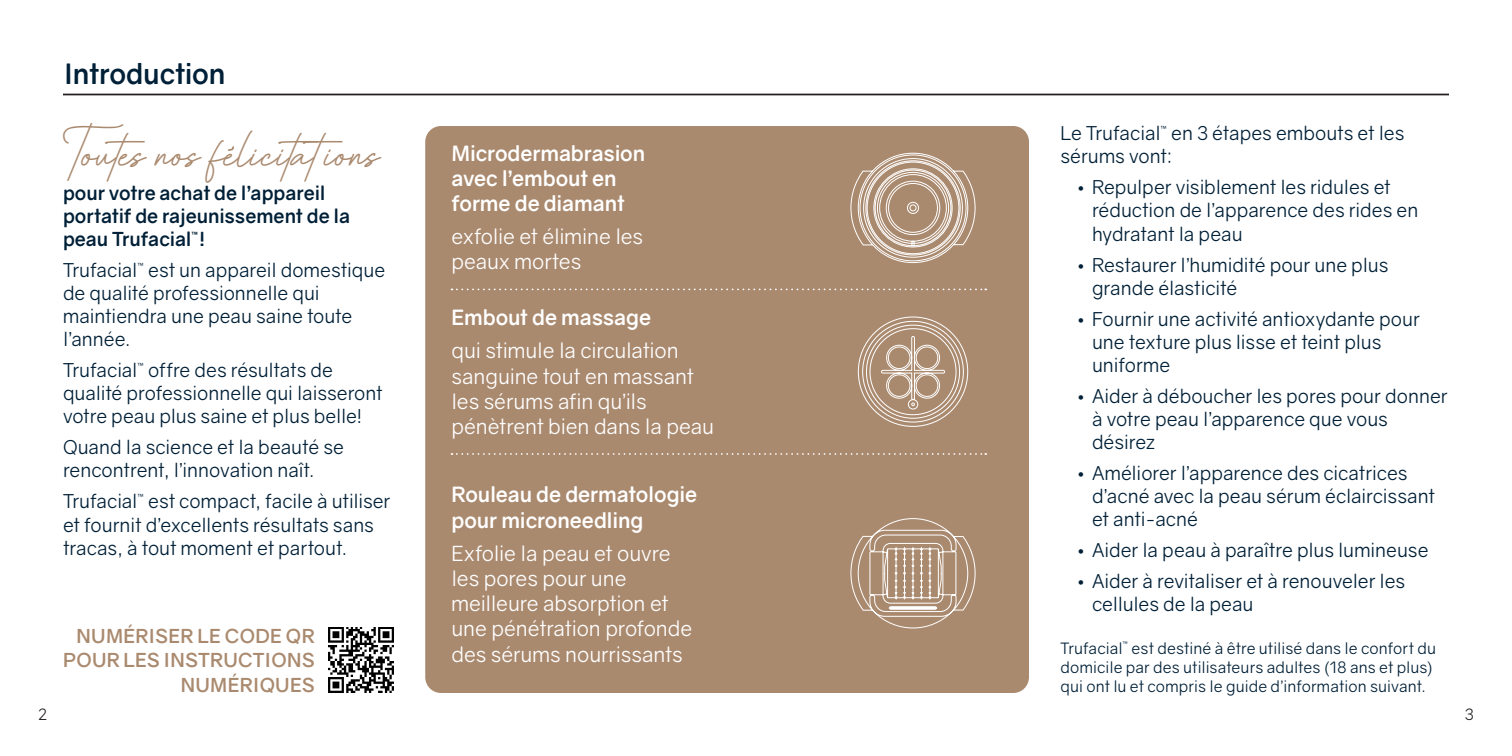
<style>
.page{position:relative;width:1512px;height:756px;background:#fff}
.page>*{position:absolute;margin:0;border:0;box-sizing:border-box;transform-origin:0 0}
.t1{font:43.75px "Elliana Samantha";letter-spacing:.005em;color:#aa8a6f}
.t2{font:700 28px "Gravity";letter-spacing:-.01em;color:#002037}
.t3{font:21px/25.2px "Gravity";letter-spacing:-.005em;color:#fff}
.t4{font:700 21px/25.2px "Gravity";letter-spacing:-.005em;color:#fff}
.t5{font:19.25px/23.1px "Gravity";color:#002037}
.t6{font:700 19.25px/23.1px "Gravity";letter-spacing:-.005em;color:#002037}
.t7{font:700 19.25px/24.5px "Gravity";letter-spacing:.015em;color:#aa8a6f;text-align:right}
.t8{font:15.75px/18.9px "Gravity";letter-spacing:.005em;color:#002037}
.t9{font:15.75px "Gravity";color:#231f20}
</style>
<div class="page">
<div style="left:425px;top:126px;width:604px;height:567px;background:#aa8a6f;border-radius:16px"></div>
<hr style="left:63px;top:94px;width:1386px;height:1px;background:#231f20">
<svg style="left:850px;top:152px;width:126px;height:111px"></svg>
<svg style="left:857px;top:316px;width:112px;height:111px"></svg>
<svg style="left:850px;top:518px;width:126px;height:111px"></svg>
<svg style="left:452px;top:453px;width:534px;height:2px"></svg>
<svg style="left:452px;top:289px;width:534px;height:1px"></svg>
<img style="left:328px;top:627px;width:66px;height:66px">
<svg style="left:228px;top:146px;width:6px;height:5px"></svg>
<p class="t2" style="left:63px;top:56px;width:164px">Introduction</p>
<p class="t1" style="left:63px;top:125px;width:319px">Toutes nos felicitations</p>
<p class="t6" style="left:63px;top:181px;width:289px">pour votre achat de l’appareil portatif de rajeunissement de la peau Trufacial<sup>™</sup>!</p>
<p class="t5" style="left:63px;top:259px;width:324px">Trufacial<sup>™</sup> est un appareil domestique de qualité professionnelle qui maintiendra une peau saine toute l’année.</p>
<p class="t5" style="left:63px;top:359px;width:321px">Trufacial<sup>™</sup> offre des résultats de qualité professionnelle qui laisseront votre peau plus saine et plus belle!</p>
<p class="t5" style="left:63px;top:436px;width:282px">Quand la science et la beauté se rencontrent, l’innovation naît.</p>
<p class="t5" style="left:63px;top:490px;width:329px">Trufacial<sup>™</sup> est compact, facile à utiliser et fournit d’excellents résultats sans tracas, à tout moment et partout.</p>
<p class="t7" style="left:63px;top:624px;width:253px">NUMÉRISER LE CODE QR<br>POUR LES INSTRUCTIONS<br>NUMÉRIQUES</p>
<p class="t4" style="left:452px;top:141px;width:195px">Microdermabrasion avec l’embout en forme de diamant</p>
<p class="t3" style="left:452px;top:224px;width:193px">exfolie et élimine les peaux mortes</p>
<p class="t4" style="left:452px;top:305px;width:201px">Embout de massage</p>
<p class="t3" style="left:452px;top:338px;width:264px">qui stimule la circulation sanguine tout en massant les sérums afin qu’ils pénètrent bien dans la peau</p>
<p class="t4" style="left:452px;top:482px;width:247px">Rouleau de dermatologie pour microneedling</p>
<p class="t3" style="left:452px;top:541px;width:242px">Exfolie la peau et ouvre les pores pour une meilleure absorption et une pénétration profonde des sérums nourrissants</p>
<p class="t5" style="left:1060px;top:122px;width:345px">Le Trufacial<sup>™</sup> en 3 étapes embouts et les sérums vont:</p>
<p class="t5" style="left:1092px;top:176px;width:328px;text-indent:-16px">• Repulper visiblement les ridules et réduction de l’apparence des rides en hydratant la peau</p>
<p class="t5" style="left:1092px;top:253px;width:298px;text-indent:-16px">• Restaurer l’humidité pour une plus grande élasticité</p>
<p class="t5" style="left:1092px;top:307px;width:329px;text-indent:-16px">• Fournir une activité antioxydante pour une texture plus lisse et teint plus uniforme</p>
<p class="t5" style="left:1092px;top:384px;width:357px;text-indent:-16px">• Aider à déboucher les pores pour donner à votre peau l’apparence que vous désirez</p>
<p class="t5" style="left:1092px;top:462px;width:345px;text-indent:-16px">• Améliorer l’apparence des cicatrices d’acné avec la peau sérum éclaircissant et anti-acné</p>
<p class="t5" style="left:1076px;top:539px;width:354px">• Aider la peau à paraître plus lumineuse</p>
<p class="t5" style="left:1092px;top:570px;width:315px;text-indent:-16px">• Aider à revitaliser et à renouveler les cellules de la peau</p>
<p class="t8" style="left:1060px;top:639px;width:377px">Trufacial<sup>™</sup> est destiné à être utilisé dans le confort du domicile par des utilisateurs adultes (18 ans et plus) qui ont lu et compris le guide d’information suivant.</p>
<p class="t9" style="left:38px;top:705px;width:11px">2</p>
<p class="t9" style="left:1465px;top:705px;width:11px">3</p>
</div>
